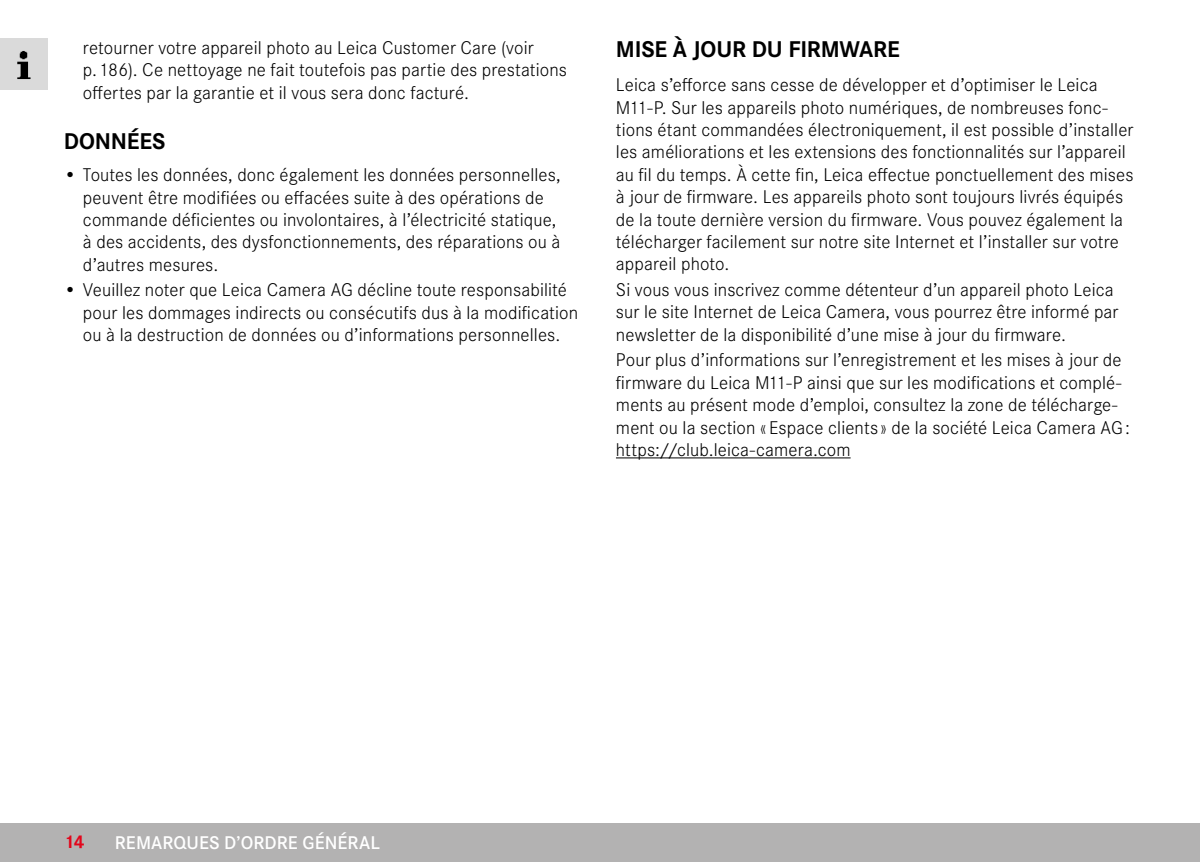
<style>
.page{position:relative;width:1200px;height:862px;background:#fff}
.page>*{position:absolute;margin:0;border:0;box-sizing:border-box;transform-origin:0 0}
.Heading____Heading_01_blind{font:700 23.62px "Corporate S";letter-spacing:-.01em;color:#000}
.Text____Body_Text{font:300 19.12px/22.3px "Corporate S";letter-spacing:.005em;color:#000}
.t1{font:600 19.12px "Corporate S";letter-spacing:.005em;color:#fff}
.t2{font:700 19.12px "Corporate S";color:#e3051b}
</style>
<div class="page">
<div style="left:0;top:823px;width:1199px;height:38px;background:#b3b2b2"></div>
<div style="left:0;top:38px;width:48px;height:51px;background:#dadada"></div>
<img style="left:17px;top:51px;width:14px;height:28px">
<hr style="left:615px;top:457px;width:235px;height:1px;background:#000">
<p class="Text____Body_Text" style="left:83px;top:35px;width:485px">retourner votre appareil photo au Leica Customer Care (voir p.186). Ce nettoyage ne fait toutefois pas partie des prestations offertes par la garantie et il vous sera donc facturé.</p>
<p class="Heading____Heading_01_blind" style="left:64px;top:123px;width:103px">DONNÉES</p>
<p class="Text____Body_Text" style="left:83px;top:162px;width:479px;text-indent:-19px">• Toutes les données, donc également les données personnelles, peuvent être modifiées ou effacées suite à des opérations de commande déficientes ou involontaires, à l’électricité statique, à des accidents, des dysfonctionnements, des réparations ou à d’autres mesures.</p>
<p class="Text____Body_Text" style="left:83px;top:277px;width:496px;text-indent:-19px">• Veuillez noter que Leica Camera AG décline toute responsabilité pour les dommages indirects ou consécutifs dus à la modification ou à la destruction de données ou d’informations personnelles.</p>
<p class="Heading____Heading_01_blind" style="left:615px;top:30px;width:285px">MISE À JOUR DU FIRMWARE</p>
<p class="Text____Body_Text" style="left:615px;top:73px;width:519px">Leica s’efforce sans cesse de développer et d’optimiser le Leica M11-P. Sur les appareils photo numériques, de nombreuses fonc&shy;tions étant commandées électroniquement, il est possible d’installer les améliorations et les extensions des fonctionnalités sur l’appareil au fil du temps. À cette fin, Leica effectue ponctuellement des mises à jour de firmware. Les appareils photo sont toujours livrés équipés de la toute dernière version du firmware. Vous pouvez également la télécharger facilement sur notre site Internet et l’installer sur votre appareil photo.</p>
<p class="Text____Body_Text" style="left:615px;top:277px;width:504px">Si vous vous inscrivez comme détenteur d’un appareil photo Leica sur le site Internet de Leica Camera, vous pourrez être informé par newsletter de la disponibilité d’une mise à jour du firmware.</p>
<p class="Text____Body_Text" style="left:615px;top:347px;width:515px">Pour plus d’informations sur l’enregistrement et les mises à jour de firmware du Leica M11-P ainsi que sur les modifications et complé&shy;ments au présent mode d’emploi, consultez la zone de télécharge&shy;ment ou la section «Espace clients» de la société Leica Camera AG: https://club.leica-camera.com</p>
<p class="t2" style="left:64px;top:826px;width:22px">14</p>
<p class="t1" style="left:115px;top:827px;width:266px">REMARQUES D’ORDRE GÉNÉRAL</p>
</div>
